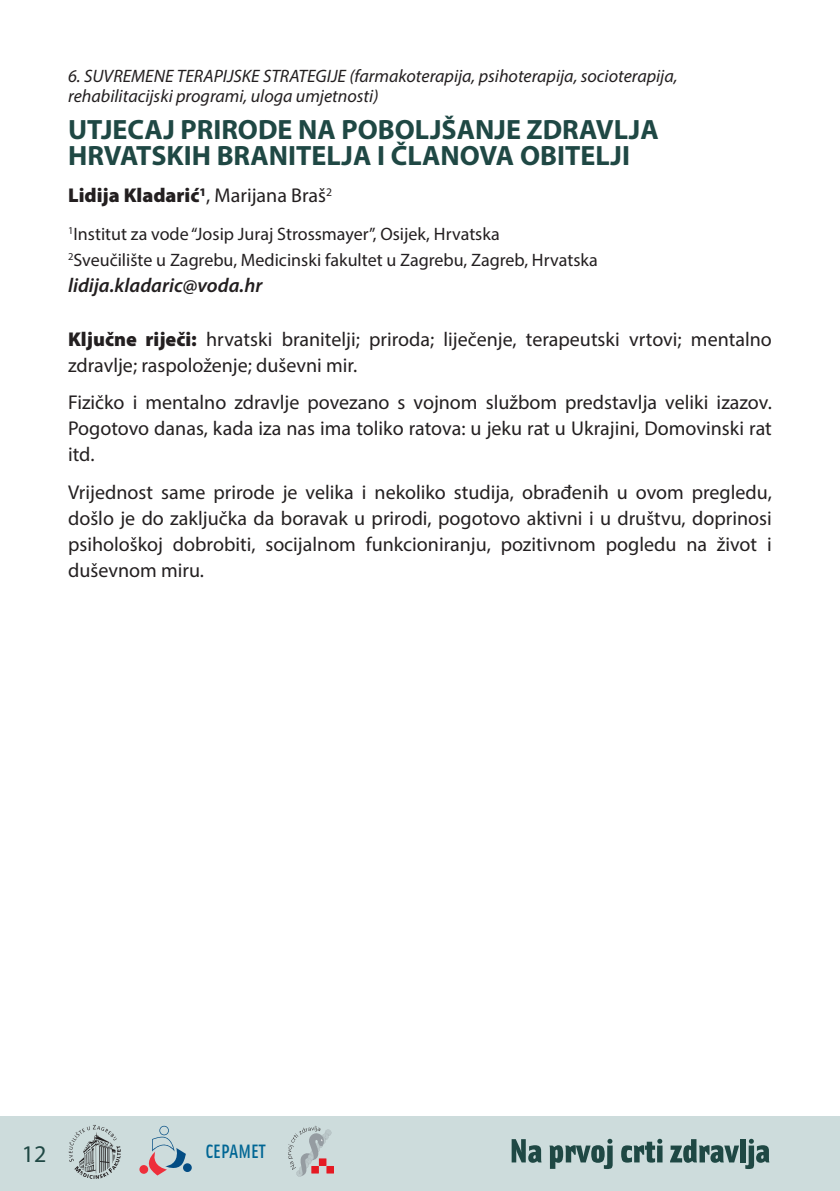
<style>
.page{position:relative;width:840px;height:1191px;background:#fff}
.page>*{position:absolute;margin:0;border:0;box-sizing:border-box;transform-origin:0 0}
.t1{font:700 28px/26px "Myriad Pro";color:#1f4844}
.t2{font:24px "Myriad Pro";color:#1f4844}
.t3{font:20px/26px "Myriad Pro";color:#231f20;text-align:justify}
.t4{font:900 20px "Myriad Pro";color:#231f20}
.t5{font:italic 600 20px "Myriad Pro";color:#231f20}
.t6{font:500 19.4px "Solex";color:#006694}
.t7{font:italic 18px/20px "Myriad Pro";color:#231f20}
.t8{font:18px/26px "Myriad Pro";color:#231f20}
.s1{font-weight:400}
.s2{font-weight:900}
</style>
<div class="page">
<div style="left:0;top:1116px;width:839px;height:75px;background:#cddcdc"></div>
<svg style="left:511px;top:1139px;width:30px;height:23px"></svg>
<svg style="left:549px;top:1138px;width:63px;height:31px"></svg>
<svg style="left:621px;top:1138px;width:41px;height:24px"></svg>
<svg style="left:670px;top:1139px;width:68px;height:23px"></svg>
<div style="left:739px;top:1139px;width:6px;height:23px;background:#1f4844"></div>
<svg style="left:744px;top:1138px;width:25px;height:31px"></svg>
<svg style="left:145px;top:1125px;width:41px;height:50px"></svg>
<div style="left:183px;top:1163px;width:9px;height:9px;background:#034d84;border-radius:50%"></div>
<div style="left:139px;top:1165px;width:9px;height:8px;background:#ee2f3b;border-radius:50%"></div>
<div style="left:326px;top:1166px;width:7px;height:7px;background:#e51a23"></div>
<svg style="left:288px;top:1125px;width:43px;height:51px"></svg>
<svg style="left:69px;top:1125px;width:52px;height:53px"></svg>
<p class="t7" style="left:68px;top:65px;width:610px">6. SUVREMENE TERAPIJSKE STRATEGIJE (farmakoterapija, psihoterapija, socioterapija, rehabilitacijski programi, uloga umjetnosti)</p>
<h1 class="t1" style="left:68px;top:116px;width:592px">UTJECAJ PRIRODE NA POBOLJŠANJE ZDRAVLJA<br>HRVATSKIH BRANITELJA I ČLANOVA OBITELJI</h1>
<p class="t4" style="left:68px;top:184px;width:265px">Lidija Kladarić<sup>1</sup><span class="s1">, Marijana Braš</span><sup>2</sup></p>
<p class="t8" style="left:68px;top:220px;width:531px"><sup>1</sup>Institut za vode “Josip Juraj Strossmayer”, Osijek, Hrvatska<br><sup>2</sup>Sveučilište u Zagrebu, Medicinski fakultet u Zagrebu, Zagreb, Hrvatska</p>
<p class="t5" style="left:68px;top:272px;width:196px">lidija.kladaric@voda.hr</p>
<p class="t3" style="left:68px;top:326px;width:704px"><span class="s2">Ključne riječi:</span> hrvatski branitelji; priroda; liječenje, terapeutski vrtovi; mentalno zdravlje; raspoloženje; duševni mir.</p>
<p class="t3" style="left:68px;top:389px;width:705px">Fizičko i mentalno zdravlje povezano s vojnom službom predstavlja veliki izazov.<br>Pogotovo danas, kada iza nas ima toliko ratova: u jeku rat u Ukrajini, Domovinski rat itd.</p>
<p class="t3" style="left:68px;top:479px;width:704px">Vrijednost same prirode je velika i nekoliko studija, obrađenih u ovom pregledu, došlo je do zaključka da boravak u prirodi, pogotovo aktivni i u društvu, doprinosi psihološkoj dobrobiti, socijalnom funkcioniranju, pozitivnom pogledu na život i duševnom miru.</p>
<p class="t2" style="left:22px;top:1139px;width:26px">12</p>
<p class="t6" style="left:205px;top:1138px;width:62px">CEPAMET</p>
</div>
